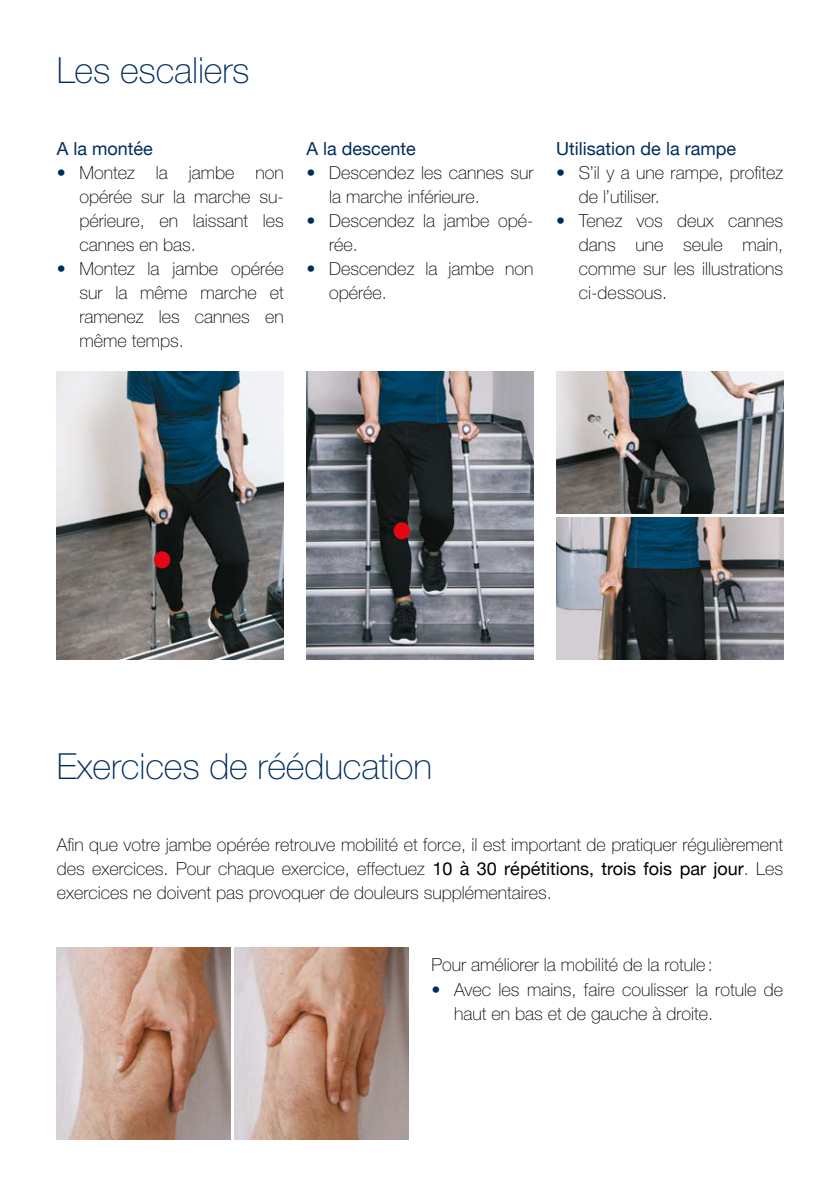
<style>
.page{position:relative;width:840px;height:1191px;background:#fff}
.page>*{position:absolute;margin:0;border:0;box-sizing:border-box;transform-origin:0 0}
.t1{font:100 36px "Helvetica Neue";letter-spacing:-.005em;color:#002d5e}
.t2{font:100 18px/24px "Helvetica Neue";color:#000}
.t3{font:18px "Helvetica Neue";color:#002d5e}
.s1{color:#002d5e}
.s2{font-weight:400}
</style>
<div class="page">
<img style="left:556px;top:371px;width:226px;height:142px">
<img style="left:556px;top:517px;width:226px;height:142px">
<img style="left:57px;top:371px;width:226px;height:288px">
<div style="left:154px;top:551px;width:16px;height:17px;background:#e30613;border-radius:50%"></div>
<img style="left:306px;top:371px;width:227px;height:288px">
<div style="left:393px;top:522px;width:17px;height:17px;background:#e30613;border-radius:50%"></div>
<img style="left:57px;top:947px;width:173px;height:192px">
<img style="left:234px;top:947px;width:174px;height:192px">
<h1 class="t1" style="left:57px;top:50px;width:194px">Les escaliers</h1>
<p class="t3" style="left:57px;top:136px;width:98px">A la montée</p>
<p class="t2" style="left:79px;top:161px;width:206px;text-align:justify;text-indent:-23px"><span class="s1">•</span> Montez la jambe non opérée sur la marche su&shy;périeure, en laissant les cannes en bas.</p>
<p class="t2" style="left:79px;top:257px;width:206px;text-align:justify;text-indent:-23px"><span class="s1">•</span> Montez la jambe opérée sur la même marche et ramenez les cannes en même temps.</p>
<p class="t3" style="left:306px;top:136px;width:111px">A la descente</p>
<p class="t2" style="left:329px;top:161px;width:206px;text-indent:-23px"><span class="s1">•</span> Descendez les cannes sur la marche inférieure.</p>
<p class="t2" style="left:329px;top:209px;width:206px;text-indent:-23px"><span class="s1">•</span> Descendez la jambe opé&shy;rée.</p>
<p class="t2" style="left:329px;top:257px;width:206px;text-indent:-23px"><span class="s1">•</span> Descendez la jambe non opérée.</p>
<p class="t3" style="left:556px;top:136px;width:181px">Utilisation de la rampe</p>
<p class="t2" style="left:578px;top:161px;width:206px;text-indent:-23px"><span class="s1">•</span> S’il y a une rampe, profitez de l’utiliser.</p>
<p class="t2" style="left:578px;top:209px;width:206px;text-align:justify;text-indent:-23px"><span class="s1">•</span> Tenez vos deux cannes dans une seule main, comme sur les illustrations ci-dessous.</p>
<h1 class="t1" style="left:57px;top:746px;width:376px">Exercices de rééducation</h1>
<p class="t2" style="left:57px;top:833px;width:727px;text-align:justify">Afin que votre jambe opérée retrouve mobilité et force, il est important de pratiquer régulièrement des exercices. Pour chaque exercice, effectuez <span class="s2">10 à 30 répétitions, trois fois par jour</span>. Les exercices ne doivent pas provoquer de douleurs supplémentaires.</p>
<p class="t2" style="left:431px;top:953px;width:283px">Pour améliorer la mobilité de la rotule:</p>
<p class="t2" style="left:454px;top:977px;width:330px;text-indent:-23px"><span class="s1">•</span> Avec les mains, faire coulisser la rotule de haut en bas et de gauche à droite.</p>
</div>
